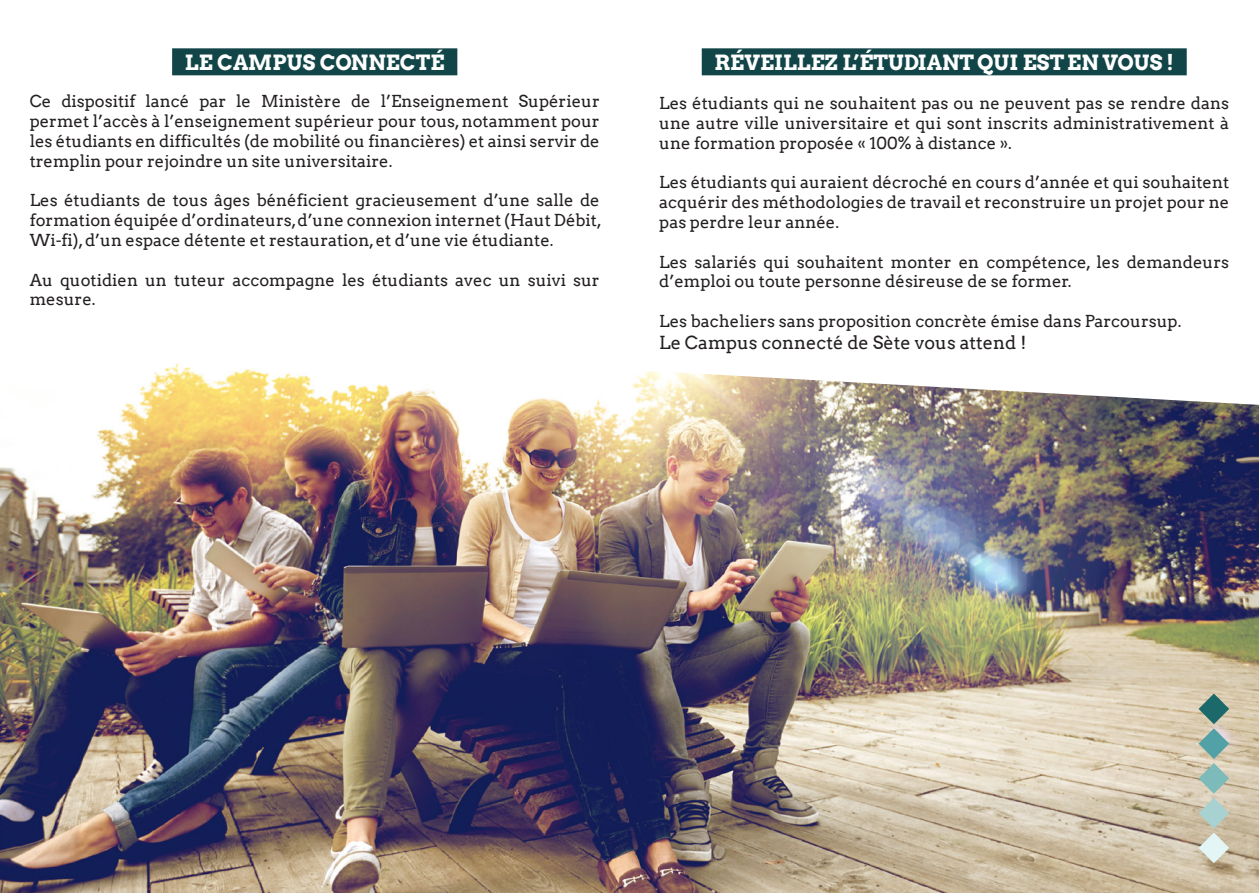
<style>
.page{position:relative;width:1259px;height:893px;background:#fff}
.page>*{position:absolute;margin:0;border:0;box-sizing:border-box;transform-origin:0 0}
.t1{font:700 21px "Arvo";color:#fff}
.t2{font:18px "Arvo";color:#231f20}
.t3{font:16.5px/19.8px "Arvo";color:#231f20;text-align:justify}
</style>
<div class="page">
<img style="left:0;top:405px;width:1259px;height:488px">
<svg style="left:126px;top:48px;width:1133px;height:357px"></svg>
<div style="left:172px;top:48px;width:285px;height:27px;background:#124547"></div>
<svg style="left:1198px;top:694px;width:31px;height:169px;background:#aebfb2"></svg>
<div style="left:702px;top:48px;width:484px;height:27px;background:#124547"></div>
<p class="t1" style="left:185px;top:49px;width:261px">LE CAMPUS CONNECTÉ</p>
<p class="t3" style="left:30px;top:92px;width:571px">Ce dispositif lancé par le Ministère de l’Enseignement Supérieur permet l’accès à l’enseignement supérieur pour tous, notamment pour les étudiants en difficultés (de mobilité ou financières) et ainsi servir de tremplin pour rejoindre un site universitaire.</p>
<p class="t3" style="left:30px;top:191px;width:573px">Les étudiants de tous âges bénéficient gracieusement d’une salle de formation équipée d’ordinateurs,d’une connexion internet (Haut Débit, Wi-fi), d’un espace détente et restauration, et d’une vie étudiante.</p>
<p class="t3" style="left:30px;top:270px;width:571px">Au quotidien un tuteur accompagne les étudiants avec un suivi sur mesure.</p>
<p class="t1" style="left:714px;top:49px;width:461px">RÉVEILLEZ L’ÉTUDIANT QUI EST EN VOUS !</p>
<p class="t3" style="left:659px;top:93px;width:571px">Les étudiants qui ne souhaitent pas ou ne peuvent pas se rendre dans une autre ville universitaire et qui sont inscrits administrativement à une formation proposée « 100% à distance ».</p>
<p class="t3" style="left:659px;top:173px;width:571px">Les étudiants qui auraient décroché en cours d’année et qui souhaitent acquérir des méthodologies de travail et reconstruire un projet pour ne pas perdre leur année.</p>
<p class="t3" style="left:659px;top:252px;width:571px">Les salariés qui souhaitent monter en compétence, les demandeurs d’emploi ou toute personne désireuse de se former.</p>
<p class="t3" style="left:659px;top:311px;width:523px">Les bacheliers sans proposition concrète émise dans Parcoursup.</p>
<p class="t2" style="left:659px;top:331px;width:369px">Le Campus connecté de Sète vous attend !</p>
</div>
